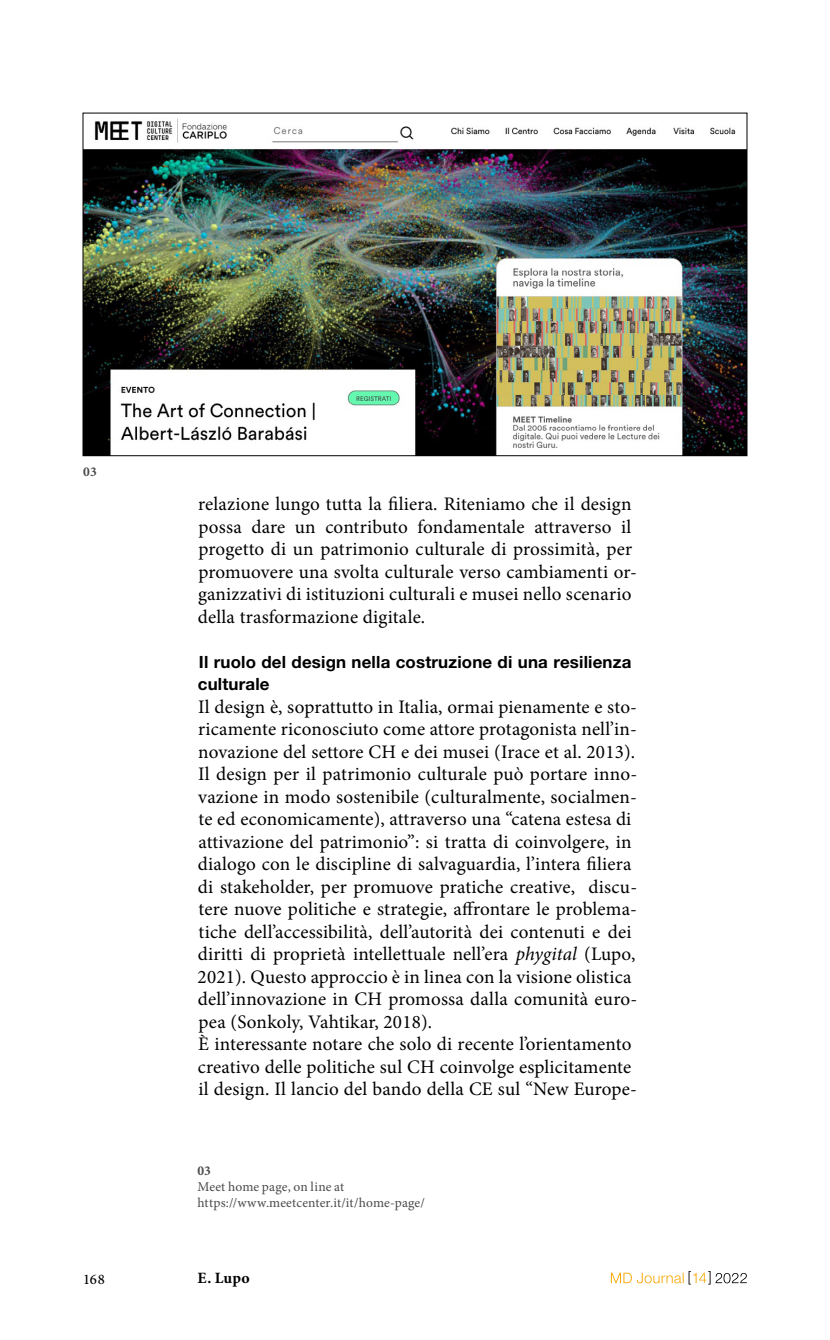
<style>
.page{position:relative;width:830px;height:1340px;background:#fff}
.page>*{position:absolute;margin:0;border:0;box-sizing:border-box;transform-origin:0 0}
.t1{font:19.12px/22.5px "Minion Pro";letter-spacing:.01em;color:#000}
.t2{font:700 16.88px/22.5px "Helvetica Neue LT Pro";letter-spacing:.01em;color:#000}
.t3{font:700 15.75px "Minion Pro";color:#000}
.t4{font:500 14.62px "Minion Pro";color:#000}
.t5{font:13.5px/15.8px "Minion Pro";letter-spacing:.005em;color:#4a4a49}
.t6{font:700 13.5px "Minion Pro";color:#4a4a49}
.s1{font-style:italic}
</style>
<div class="page">
<svg style="left:610px;top:1271px;width:136px;height:13px"></svg>
<img style="left:85px;top:118px;width:659px;height:336px">
<p class="t6" style="left:83px;top:462px;width:15px">03</p>
<p class="t1" style="left:198px;top:493px;width:440px">relazione lungo tutta la filiera. Riteniamo che il design possa dare un contributo fondamentale attraverso il progetto di un patrimonio culturale di prossimità, per promuovere una svolta culturale verso cambiamenti or&shy;ganizzativi di istituzioni culturali e musei nello scenario della trasformazione digitale.</p>
<p class="t2" style="left:198px;top:650px;width:435px">Il ruolo del design nella costruzione di una resilienza culturale</p>
<p class="t1" style="left:197px;top:695px;width:441px">Il design è, soprattutto in Italia, ormai pienamente e sto&shy;ricamente riconosciuto come attore protagonista nell’in&shy;novazione del settore CH e dei musei (Irace et al. 2013).<br>Il design per il patrimonio culturale può portare inno&shy;vazione in modo sostenibile (culturalmente, socialmen&shy;te ed economicamente), attraverso una “catena estesa di attivazione del patrimonio”: si tratta di coinvolgere, in dialogo con le discipline di salvaguardia, l’intera filiera di stakeholder, per promuove pratiche creative, discu&shy;tere nuove politiche e strategie, affrontare le problema&shy;tiche dell’accessibilità, dell’autorità dei contenuti e dei diritti di proprietà intellettuale nell’era <span class="s1">phygital</span> (Lupo, 2021). Questo approccio è in linea con la visione olistica dell’innovazione in CH promossa dalla comunità euro&shy;pea (Sonkoly, Vahtikar, 2018).<br>È interessante notare che solo di recente l’orientamento creativo delle politiche sul CH coinvolge esplicitamente il design. Il lancio del bando della CE sul “New Europe-</p>
<p class="t6" style="left:197px;top:1161px;width:15px">03</p>
<p class="t5" style="left:197px;top:1178px;width:229px">Meet home page, on line at https://www.meetcenter.it/it/home-page/</p>
<p class="t4" style="left:83px;top:1268px;width:23px">168</p>
<p class="t3" style="left:197px;top:1266px;width:54px">E. Lupo</p>
</div>
